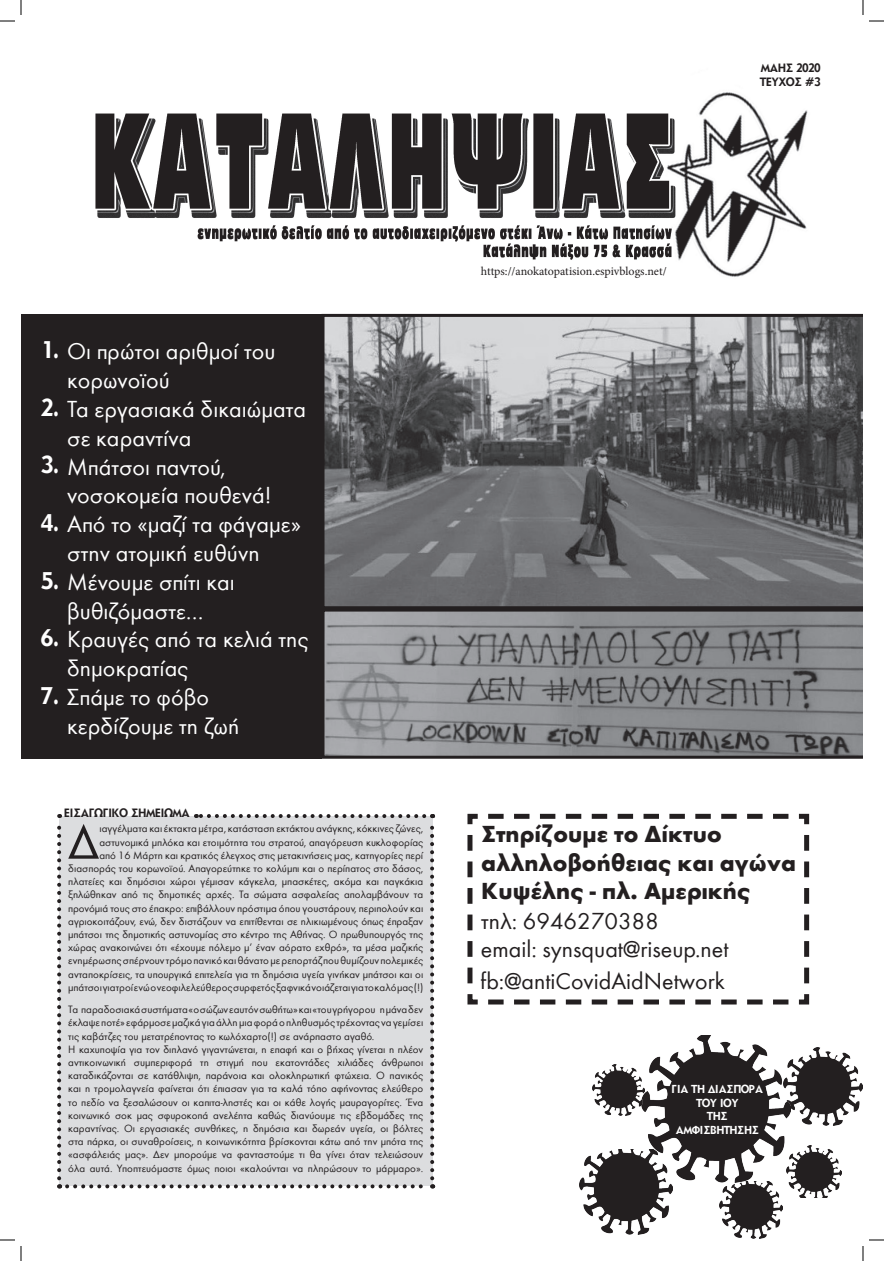
<style>
.page{position:relative;width:884px;height:1261px;background:#fff}
.page>*{position:absolute;margin:0;border:0;box-sizing:border-box;transform-origin:0 0}
.t1{font:50.6px "Futura Greek";color:#231f20}
.t2{font:24px/28.8px "Futura Greek";color:#fff}
.t3{font:24px "Futura Greek";color:#231f20}
.t4{font:700 24px/28.8px "Futura Greek";color:#231f20}
.t5{font:300 24px "CF Daphne";color:#fff}
.t6{font:12px "Minion Pro";letter-spacing:-.005em;color:#231f20}
.t7{font:300 12px "CF Daphne";color:#231f20}
.t8{font:300 11.5px "CF Daphne";color:#fff}
.t9{font:11px/13.2px "Futura Greek";color:#231f20;text-align:justify}
.s1{font-family:"CF Daphne";font-weight:300}
</style>
<div class="page">
<img style="left:791px;top:1048px;width:71px;height:77px">
<img style="left:720px;top:1182px;width:62px;height:57px">
<img style="left:788px;top:1146px;width:53px;height:51px">
<svg style="left:467px;top:813px;width:343px;height:192px"></svg>
<img style="left:95px;top:92px;width:713px;height:185px">
<div style="left:60px;top:816px;width:373px;height:369px;background:#dcdddf"></div>
<div style="left:21px;top:314px;width:300px;height:445px;background:#231f20"></div>
<svg style="left:321px;top:314px;width:542px;height:295px;background:#717274"></svg>
<svg style="left:321px;top:609px;width:542px;height:150px;background:#818285"></svg>
<svg style="left:67px;top:1184px;width:366px;height:4px"></svg>
<svg style="left:57px;top:814px;width:4px;height:364px"></svg>
<svg style="left:430px;top:814px;width:4px;height:364px"></svg>
<svg style="left:196px;top:814px;width:228px;height:4px"></svg>
<img style="left:579px;top:1150px;width:94px;height:84px">
<img style="left:641px;top:1036px;width:150px;height:146px">
<img style="left:592px;top:1064px;width:52px;height:52px">
<svg style="left:0;top:0;width:22px;height:22px"></svg>
<svg style="left:0;top:1239px;width:22px;height:22px"></svg>
<svg style="left:862px;top:0;width:22px;height:22px"></svg>
<svg style="left:862px;top:1239px;width:22px;height:22px"></svg>
<p class="t7" style="left:761px;top:61px;width:61px">mαησ 2020</p>
<p class="t7" style="left:760px;top:75px;width:62px">ΤΕΥΧΟΣ #3</p>
<p class="t5" style="left:41px;top:336px;width:19px">1.</p>
<p class="t2" style="left:67px;top:338px;width:210px">Οι πρώτοι αριθμοί του κορωνοϊού</p>
<p class="t2" style="left:67px;top:395px;width:241px;text-indent:-26px"><span class="s1">2.</span> Τα εργασιακά δικαιώματα σε καραντίνα</p>
<p class="t2" style="left:67px;top:453px;width:206px">Μπάτσοι παντού, νοσοκομεία πουθενά!</p>
<p class="t2" style="left:67px;top:511px;width:235px;text-indent:-26px"><span class="s1">4.</span> Από το «μαζί τα φάγαμε» στην ατομική ευθύνη</p>
<p class="t2" style="left:41px;top:568px;width:195px;text-align:center"><span class="s1">5.</span> Μένουμε σπίτι και βυθιζόμαστε…</p>
<p class="t2" style="left:67px;top:626px;width:243px">Κραυγές από τα κελιά της δημοκρατίας</p>
<p class="t2" style="left:41px;top:683px;width:170px"><span class="s1">7.</span> Σπάμε το φόβο</p>
<p class="t2" style="left:67px;top:712px;width:174px">κερδίζουμε τη ζωή</p>
<p class="t5" style="left:41px;top:451px;width:19px">3.</p>
<p class="t5" style="left:41px;top:624px;width:19px">6.</p>
<p class="t7" style="left:64px;top:806px;width:127px">ΕΙΣΑΓΩΓΙΚΟ ΣΗΜΕΙΩΜΑ</p>
<p class="t1" style="left:68px;top:816px;width:33px">Δ</p>
<p class="t9" style="left:68px;top:822px;width:357px;text-align:right">ιαγγέλματα και έκτακτα μέτρα, κατάσταση εκτάκτου ανάγκης, κόκκινες ζώνες, αστυνομικά μπλόκα και ετοιμότητα του στρατού, απαγόρευση κυκλοφορίας<br>από 16 Μάρτη και κρατικός έλεγχος στις μετακινήσεις μας, κατηγορίες περί διασποράς του κορωνοϊού. Απαγορεύτηκε το κολύμπι και ο περίπατος στο δάσος, πλατείες και δημόσιοι χώροι γέμισαν κάγκελα, μπασκέτες, ακόμα και παγκάκια ξηλώθηκαν από τις δημοτικές αρχές. Τα σώματα ασφαλείας απολαμβάνουν τα προνόμιά τους στο έπακρο: επιβάλλουν πρόστιμα όπου γουστάρουν, περιπολούν και αγριοκοιτάζουν, ενώ, δεν διστάζουν να επιτίθενται σε ηλικιωμένους όπως έπραξαν μπάτσοι της δημοτικής αστυνομίας στο κέντρο της Αθήνας. Ο πρωθυπουργός της χώρας ανακοινώνει ότι «έχουμε πόλεμο μ’ έναν αόρατο εχθρό», τα μέσα μαζικής ενημέρωσης σπέρνουν τρόμο πανικό και θάνατο με ρεπορτάζ που θυμίζουν πολεμικές ανταποκρίσεις, τα υπουργικά επιτελεία για τη δημόσια υγεία γινήκαν μπάτσοι και οι μπάτσοι γιατροί ενώ ο νεοφιλελεύθερος συρφετός ξαφνικά νοιάζεται για το καλό μας (!)</p>
<p class="t9" style="left:68px;top:1003px;width:357px">Τα παραδοσιακά συστήματα «ο σώζων εαυτόν σωθήτω» και «του γρήγορου η μάνα δεν έκλαψε ποτέ» εφάρμοσε μαζικά για άλλη μια φορά ο πληθυσμός τρέχοντας να γεμίσει τις καβάτζες του μετατρέποντας το κωλόχαρτο(!) σε ανάρπαστο αγαθό.</p>
<p class="t9" style="left:68px;top:1043px;width:357px">Η καχυποψία για τον διπλανό γιγαντώνεται, η επαφή και ο βήχας γίνεται η πλέον αντικοινωνική συμπεριφορά τη στιγμή που εκατοντάδες χιλιάδες άνθρωποι καταδικάζονται σε κατάθλιψη, παράνοια και ολοκληρωτική φτώχεια. Ο πανικός και η τρομολαγνεία φαίνεται ότι έπιασαν για τα καλά τόπο αφήνοντας ελεύθερο το πεδίο να ξεσαλώσουν οι καπιτα-ληστές και οι κάθε λογής μαυραγορίτες. Ένα κοινωνικό σοκ μας σφυροκοπά ανελέητα καθώς διανύουμε τις εβδομάδες της καραντίνας. Οι εργασιακές συνθήκες, η δημόσια και δωρεάν υγεία, οι βόλτες στα πάρκα, οι συναθροίσεις, η κοινωνικότητα βρίσκονται κάτω από την μπότα της «ασφάλειάς μας». Δεν μπορούμε να φανταστούμε τι θα γίνει όταν τελειώσουν όλα αυτά. Υποπτευόμαστε όμως ποιοι «καλούνται να πληρώσουν το μάρμαρο».</p>
<p class="t6" style="left:481px;top:263px;width:187px">https://anokatopatision.espivblogs.net/</p>
<p class="t4" style="left:481px;top:819px;width:316px">Στηρίζουμε το Δίκτυο αλληλοβοήθειας και αγώνα<br>Κυψέλης - πλ. Αμερικής</p>
<p class="t3" style="left:481px;top:908px;width:179px">τηλ: 6946270388</p>
<p class="t3" style="left:481px;top:937px;width:249px">email: synsquat@riseup.net</p>
<p class="t3" style="left:481px;top:969px;width:246px">fb:@antiCovidAidNetwork</p>
<p class="t8" style="left:672px;top:1082px;width:93px">ΓΙΑ ΤΗ ΔΙΑΣΠΟΡΑ</p>
<p class="t8" style="left:696px;top:1096px;width:43px">ΤΟΥ ΙΟΥ</p>
<p class="t8" style="left:707px;top:1110px;width:22px">ΤΗΣ</p>
<p class="t8" style="left:676px;top:1124px;width:85px">ΑΜΦΙΣΒΗΤΗΣΗΣ</p>
</div>
